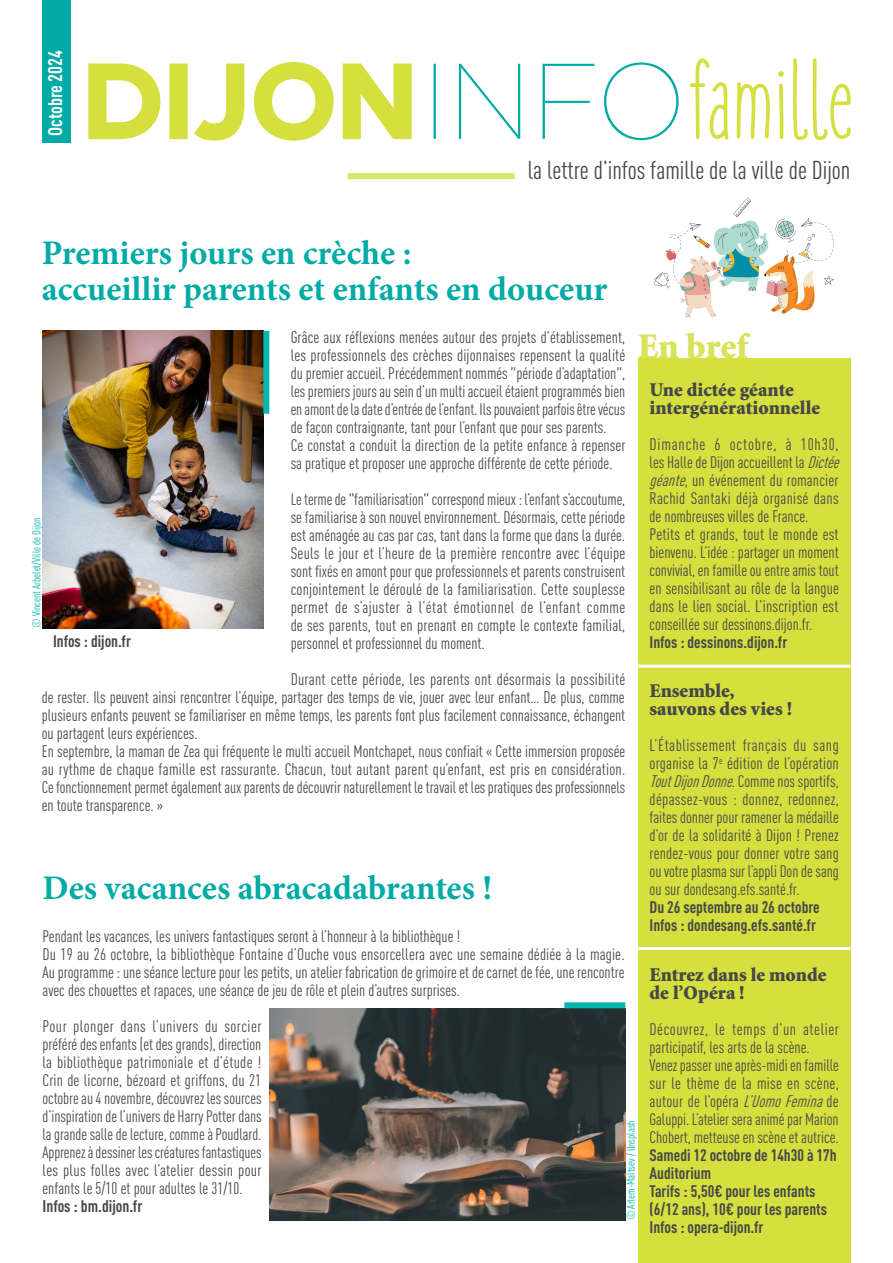
<style>
.page{position:relative;width:893px;height:1263px;background:#fff}
.page>*{position:absolute;margin:0;border:0;box-sizing:border-box;transform-origin:0 0}
.t1{font:900 36px "Minion Std";color:#dae25a}
.t2{font:700 34.5px "Minion Pro";color:#00aba5}
.t3{font:condensed 25.5px "DINOT";color:#464748}
.t4{font:900 19.5px/18px "Minion Std";color:#464748}
.t5{font:700 condensed 19.5px "DINOT";color:#fff}
.t6{font:700 condensed 16.65px "DINOT";color:#464748}
.t7{font:condensed 16.5px/18px "DINOT";color:#464748;text-align:justify}
.t8{font:700 condensed 16.5px "DINOT";color:#464748}
.t9{font:condensed 11.25px "DINOT";color:#00b3ae}
.s1{font-style:italic}
</style>
<div class="page">
<div style="left:638px;top:358px;width:212px;height:905px;background:#d5df3e"></div>
<img style="left:269px;top:1008px;width:356px;height:212px">
<div style="left:564px;top:1002px;width:61px;height:6px;background:#00b8b2"></div>
<hr style="left:638px;top:665px;width:212px;height:3px;background:#fff">
<hr style="left:638px;top:947px;width:212px;height:3px;background:#fff">
<svg style="left:654px;top:198px;width:180px;height:120px"></svg>
<img style="left:43px;top:331px;width:220px;height:297px">
<div style="left:263px;top:331px;width:6px;height:83px;background:#00b8b2"></div>
<div style="left:43px;top:0;width:28px;height:143px;background:#00aba5"></div>
<svg style="left:88px;top:62px;width:324px;height:79px"></svg>
<svg style="left:433px;top:62px;width:246px;height:78px"></svg>
<div style="left:347px;top:173px;width:168px;height:6px;background:#dde46a"></div>
<svg style="left:690px;top:58px;width:161px;height:82px"></svg>
<p class="t5" style="left:43px;top:136px;width:87px;rotate:-90deg">Octobre 2024</p>
<p class="t3" style="left:528px;top:155px;width:324px">la lettre d’infos famille de la ville de Dijon</p>
<p class="t2" style="left:42px;top:229px;width:371px">Premiers jours en crèche :</p>
<p class="t2" style="left:42px;top:265px;width:567px">accueillir parents et enfants en douceur</p>
<p class="t7" style="left:291px;top:328px;width:336px">Grâce aux réflexions menées autour des projets d’établissement, les professionnels des crèches dijonnaises repensent la qualité du premier accueil. Précédemment nommés "période d’adaptation", les premiers jours au sein d’un multi accueil étaient programmés bien en amont de la date d’entrée de l’enfant. Ils pouvaient parfois être vécus de façon contraignante, tant pour l’enfant que pour ses parents.</p>
<p class="t7" style="left:291px;top:436px;width:336px">Ce constat a conduit la direction de la petite enfance à repenser sa pratique et proposer une approche différente de cette période.</p>
<p class="t7" style="left:291px;top:490px;width:336px">Le terme de "familiarisation" correspond mieux : l’enfant s’accoutume, se familiarise à son nouvel environnement. Désormais, cette période est aménagée au cas par cas, tant dans la forme que dans la durée.<br>Seuls le jour et l’heure de la première rencontre avec l’équipe sont fixés en amont pour que professionnels et parents construisent conjointement le déroulé de la familiarisation. Cette souplesse permet de s’ajuster à l’état émotionnel de l’enfant comme de ses parents, tout en prenant en compte le contexte familial, personnel et professionnel du moment.</p>
<p class="t7" style="left:42px;top:670px;width:585px;text-indent:249px">Durant cette période, les parents ont désormais la possibilité de rester. Ils peuvent ainsi rencontrer l’équipe, partager des temps de vie, jouer avec leur enfant… De plus, comme plusieurs enfants peuvent se familiariser en même temps, les parents font plus facilement connaissance, échangent ou partagent leurs expériences.</p>
<p class="t7" style="left:42px;top:742px;width:585px">En septembre, la maman de Zea qui fréquente le multi accueil Montchapet, nous confiait « Cette immersion proposée au rythme de chaque famille est rassurante. Chacun, tout autant parent qu’enfant, est pris en considération.<br>Ce fonctionnement permet également aux parents de découvrir naturellement le travail et les pratiques des professionnels en toute transparence. »</p>
<p class="t1" style="left:638px;top:328px;width:112px">En bref</p>
<p class="t4" style="left:650px;top:381px;width:146px">Une dictée géante</p>
<p class="t4" style="left:650px;top:399px;width:172px">intergénérationnelle</p>
<p class="t7" style="left:650px;top:435px;width:196px;text-align:left">Dimanche 6 octobre, à 10h30, les Halle de Dijon accueillent la <span class="s1">Dictée géante</span>, un événement du romancier Rachid Santaki déjà organisé dans de nombreuses villes de France.</p>
<p class="t7" style="left:650px;top:525px;width:191px">Petits et grands, tout le monde est bienvenu. L’idée : partager un moment convivial, en famille ou entre amis tout en sensibilisant au rôle de la langue dans le lien social. L’inscription est conseillée sur dessinons.dijon.fr.</p>
<p class="t8" style="left:650px;top:632px;width:139px">Infos : dessinons.dijon.fr</p>
<p class="t4" style="left:650px;top:682px;width:87px">Ensemble,</p>
<p class="t4" style="left:650px;top:700px;width:144px">sauvons des vies !</p>
<p class="t7" style="left:650px;top:736px;width:191px">L’Établissement français du sang organise la 7<sup>e</sup> édition de l’opération <span class="s1">ToutDijonDonne</span>. Comme nos sportifs, dépassez-vous : donnez, redonnez, faites donner pour ramener la médaille d’or de la solidarité à Dijon ! Prenez rendez-vous pour donner votre sang ou votre plasma sur l’appli Don de sang ou sur dondesang.efs.santé.fr.</p>
<p class="t8" style="left:650px;top:897px;width:172px">Du 26 septembre au 26 octobre</p>
<p class="t8" style="left:650px;top:915px;width:168px">Infos : dondesang.efs.santé.fr</p>
<p class="t9" style="left:30px;top:628px;width:112px;rotate:-90deg">© Vincent Arbelet/Ville de Dijon</p>
<p class="t8" style="left:53px;top:631px;width:79px">Infos : dijon.fr</p>
<p class="t2" style="left:43px;top:863px;width:451px">Des vacances abracadabrantes !</p>
<p class="t7" style="left:43px;top:927px;width:419px">Pendant les vacances, les univers fantastiques seront à l’honneur à la bibliothèque !</p>
<p class="t7" style="left:43px;top:945px;width:584px">Du 19 au 26 octobre, la bibliothèque Fontaine d’Ouche vous ensorcellera avec une semaine dédiée à la magie.<br>Au programme : une séance lecture pour les petits, un atelier fabrication de grimoire et de carnet de fée, une rencontre avec des chouettes et rapaces, une séance de jeu de rôle et plein d’autres surprises.</p>
<p class="t7" style="left:43px;top:1017px;width:221px">Pour plonger dans l’univers du sorcier préféré des enfants (et des grands), direction la bibliothèque patrimoniale et d’étude !<br>Crin de licorne, bézoard et griffons, du 21 octobre au 4 novembre, découvrez les sources d’inspiration de l’univers de Harry Potter dans la grande salle de lecture, comme à Poudlard.<br>Apprenez à dessiner les créatures fantastiques les plus folles avec l’atelier dessin pour enfants le 5/10 et pour adultes le 31/10.</p>
<p class="t6" style="left:43px;top:1196px;width:101px">Infos : bm.dijon.fr</p>
<p class="t4" style="left:650px;top:966px;width:179px">Entrez dans le monde de l’Opéra !</p>
<p class="t7" style="left:650px;top:1020px;width:191px">Découvrez, le temps d’un atelier participatif, les arts de la scène.</p>
<p class="t7" style="left:650px;top:1056px;width:191px">Venez passer une après-midi en famille sur le thème de la mise en scène, autour de l’opéra <span class="s1">L’UomoFemina</span>de Galuppi. L’atelier sera animé par Marion Chobert, metteuse en scène et autrice.</p>
<p class="t8" style="left:650px;top:1145px;width:189px">Samedi 12 octobre de 14h30 à 17h</p>
<p class="t8" style="left:650px;top:1163px;width:63px">Auditorium</p>
<p class="t8" style="left:650px;top:1181px;width:167px">Tarifs : 5,50€ pour les enfants</p>
<p class="t8" style="left:650px;top:1199px;width:179px">(6/12 ans), 10€ pour les parents</p>
<p class="t8" style="left:650px;top:1217px;width:115px">Infos : opera-dijon.fr</p>
<p class="t9" style="left:624px;top:1220px;width:102px;rotate:-90deg">© Artem-Maltsev / Unsplash</p>
</div>
